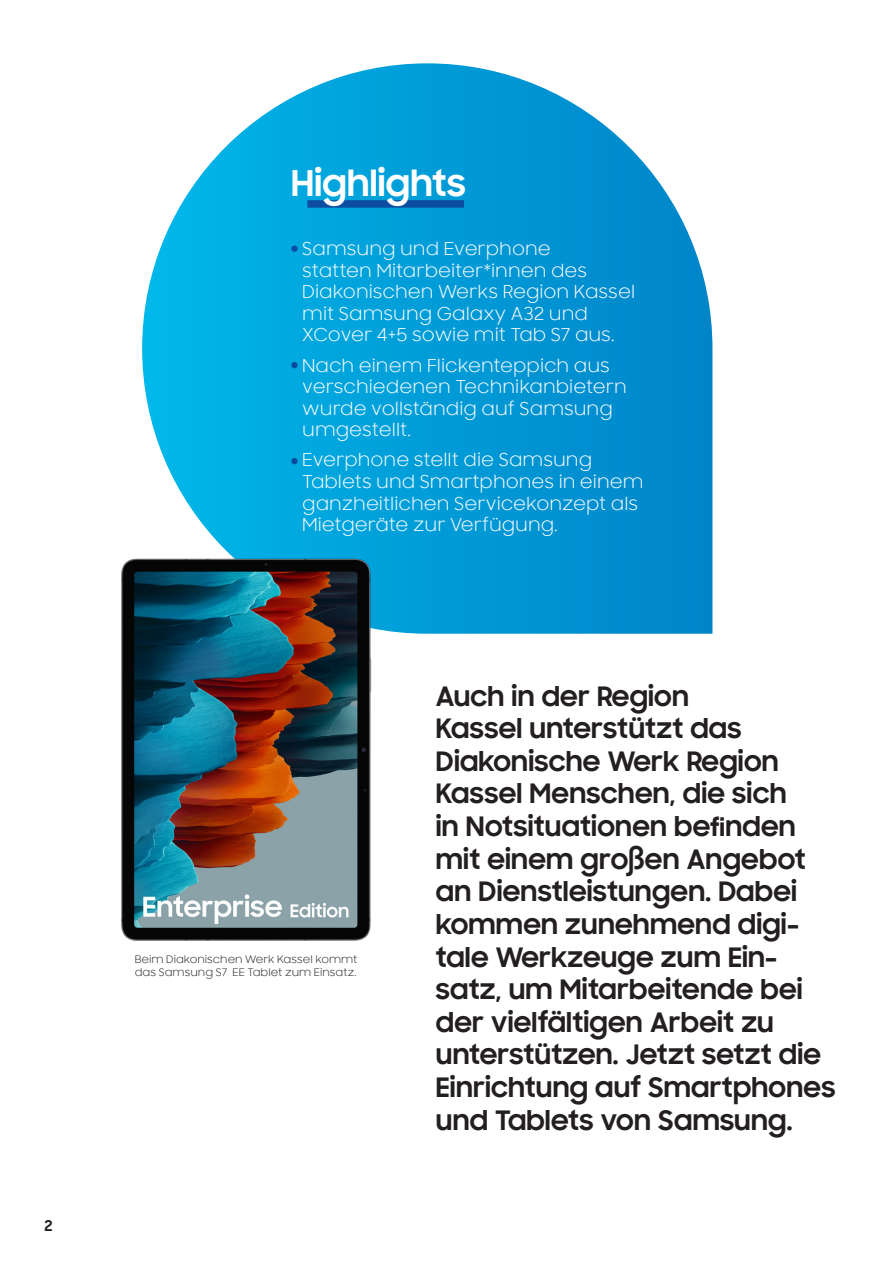
<style>
.page{position:relative;width:893px;height:1263px;background:#fff}
.page>*{position:absolute;margin:0;border:0;box-sizing:border-box;transform-origin:0 0}
.t1{font:700 36px "Samsung Sharp Sans";letter-spacing:.01em;color:#fff}
.t2{font:700 27.15px/32.5px "Samsung Sharp Sans";letter-spacing:.01em;color:#231f20}
.t3{font:18px/21.6px "Samsung Sharp Sans";color:#fff}
.t4{font:700 15px "Samsung Sharp Sans";color:#231f20}
.t5{font:10.5px/12.6px "Samsung Sharp Sans";color:#231f20}
</style>
<div class="page">
<svg style="left:142px;top:63px;width:570px;height:571px;background:#21a8dc"></svg>
<div style="left:291px;top:245px;width:7px;height:7px;background:#0d4da1;border-radius:50%"></div>
<div style="left:291px;top:362px;width:7px;height:6px;background:#0d4da1;border-radius:50%"></div>
<div style="left:291px;top:458px;width:7px;height:6px;background:#0d4da1;border-radius:50%"></div>
<div style="left:307px;top:200px;width:157px;height:8px;background:#0d4da1"></div>
<img style="left:121px;top:540px;width:265px;height:401px">
<p class="t4" style="left:44px;top:1214px;width:10px">2</p>
<h1 class="t1" style="left:291px;top:157px;width:176px">Highlights</h1>
<p class="t3" style="left:302px;top:237px;width:334px">Samsung und Everphone<br>statten Mitarbeiter*innen des<br>Diakonischen Werks Region Kassel mit Samsung Galaxy A32 und<br>XCover 4+5 sowie mit Tab S7 aus.</p>
<p class="t3" style="left:302px;top:354px;width:326px">Nach einem Flickenteppich aus verschiedenen Technikanbietern wurde vollständig auf Samsung umgestellt.</p>
<p class="t3" style="left:302px;top:448px;width:343px">Everphone stellt die Samsung<br>Tablets und Smartphones in einem ganzheitlichen Servicekonzept als<br>Mietgeräte zur Verfügung.</p>
<p class="t5" style="left:135px;top:953px;width:224px">Beim Diakonischen Werk Kassel kommt das Samsung S7 EE Tablet zum Einsatz.</p>
<p class="t2" style="left:436px;top:678px;width:401px">Auch in der Region<br>Kassel unterstützt das<br>Diakonische Werk Region<br>Kassel Menschen, die sich<br>in Notsituationen befinden mit einem großen Angebot an Dienstleistungen. Dabei kommen zunehmend digi&shy;tale Werkzeuge zum Ein&shy;satz, um Mitarbeitende bei der vielfältigen Arbeit zu unterstützen. Jetzt setzt die<br>Einrichtung auf Smartphones und Tablets von Samsung.</p>
</div>
